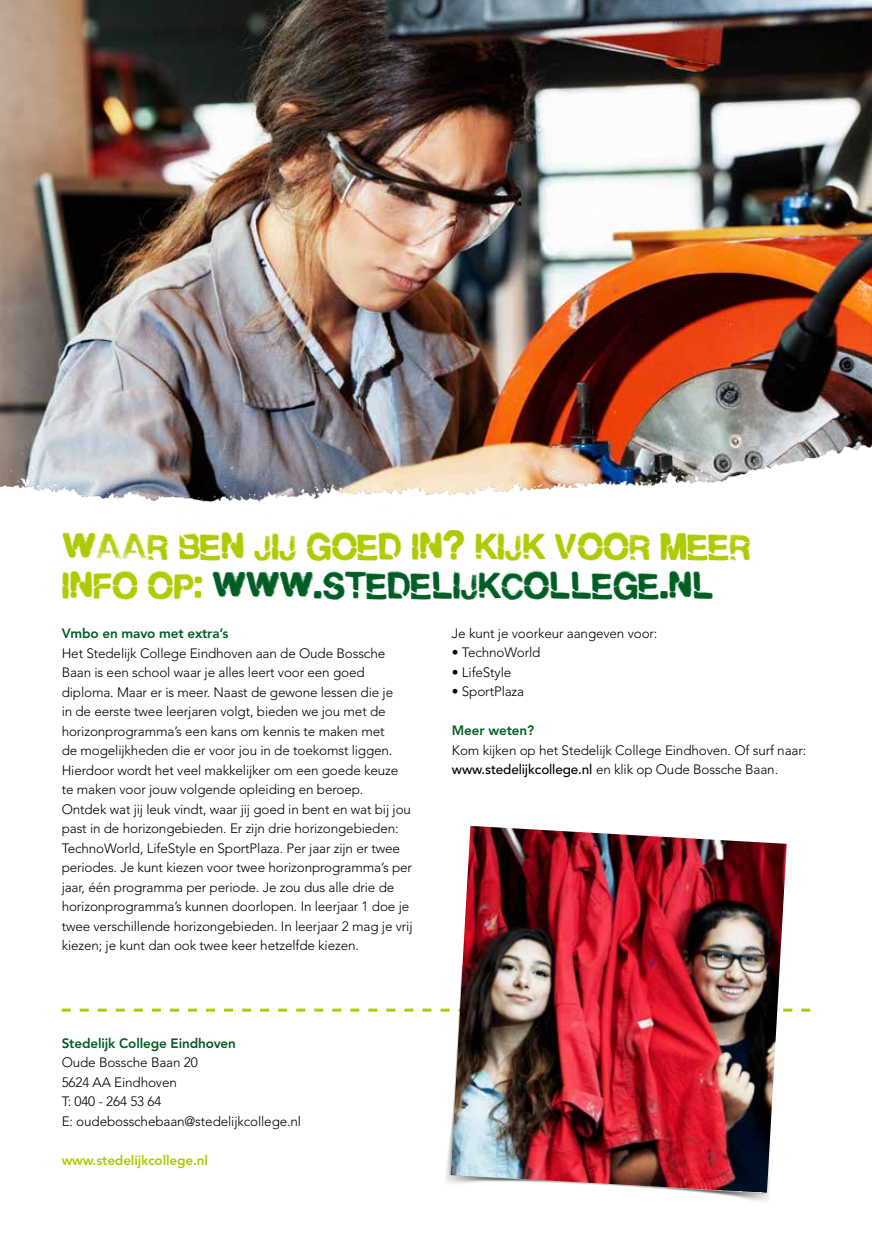
<style>
.page{position:relative;width:872px;height:1242px;background:#fff}
.page>*{position:absolute;margin:0;border:0;box-sizing:border-box;transform-origin:0 0}
.t1{font:42px/39px "cityburn";color:#afca00}
.t2{font:300 13.5px/19.5px "Avenir LT Std";letter-spacing:-.01em;color:#000}
.t3{font:800 13.5px "Avenir LT Std";letter-spacing:-.01em;color:#005e24}
.t4{font:800 13.5px "Avenir LT Std";letter-spacing:-.01em;color:#afca00}
.s1{color:#005e24}
.s2{font-weight:500}
</style>
<div class="page">
<svg style="left:62px;top:1008px;width:748px;height:3px"></svg>
<img style="left:0;top:0;width:872px;height:189px">
<img style="left:0;top:189px;width:872px;height:313px">
<img style="left:428px;top:1008px;width:371px;height:194px">
<img style="left:450px;top:826px;width:336px;height:366px">
<h1 class="t1" style="left:62px;top:526px;width:690px">WAAR BEN JIJ GOEDIN? KIJK VOOR MEER<br>INFO OP: <span class="s1">WWW.STEDELIJKCOLLEGE.NL</span></h1>
<p class="t3" style="left:62px;top:625px;width:168px">Vmbo en mavo met extra’s</p>
<p class="t2" style="left:62px;top:643px;width:352px">Het Stedelijk College Eindhoven aan de Oude Bossche Baan is een school waar je alles leert voor een goed diploma. Maar er is meer. Naast de gewone lessen die je<br>in de eerste twee leerjaren volgt, bieden we jou met de horizonprogramma’s een kans om kennis te maken met<br>de mogelijkheden die er voor jou in de toekomst liggen.<br>Hierdoor wordt het veel makkelijker om een goede keuze te maken voor jouw volgende opleiding en beroep.<br>Ontdek wat jij leuk vindt, waar jij goed in bent en wat bij jou past in de horizongebieden. Er zijn drie horizongebieden:<br>TechnoWorld, LifeStyle en SportPlaza. Per jaar zijn er twee periodes. Je kunt kiezen voor twee horizonprogramma’s per jaar, één programma per periode. Je zou dus alle drie de horizonprogramma’s kunnen doorlopen. In leerjaar 1 doe je twee verschillende horizongebieden. In leerjaar 2 mag je vrij kiezen; je kunt dan ook twee keer hetzelfde kiezen.</p>
<p class="t2" style="left:452px;top:623px;width:207px">Je kunt je voorkeur aangeven voor:</p>
<p class="t2" style="left:452px;top:643px;width:90px">• TechnoWorld</p>
<p class="t2" style="left:452px;top:662px;width:61px">• LifeStyle</p>
<p class="t2" style="left:452px;top:682px;width:74px">• SportPlaza</p>
<p class="t3" style="left:452px;top:722px;width:84px">Meer weten?</p>
<p class="t2" style="left:452px;top:740px;width:356px">Kom kijken op het Stedelijk College Eindhoven. Of surf naar: <span class="s2">www.stedelijkcollege.nl</span> en klik op Oude Bossche Baan.</p>
<p class="t3" style="left:62px;top:1035px;width:176px">Stedelijk College Eindhoven</p>
<p class="t2" style="left:62px;top:1052px;width:241px">Oude Bossche Baan 20<br>5624 AA Eindhoven<br>T: 040 - 264 53 64<br>E: oudebosschebaan@stedelijkcollege.nl</p>
<p class="t4" style="left:62px;top:1152px;width:148px">www.stedelijkcollege.nl</p>
</div>
